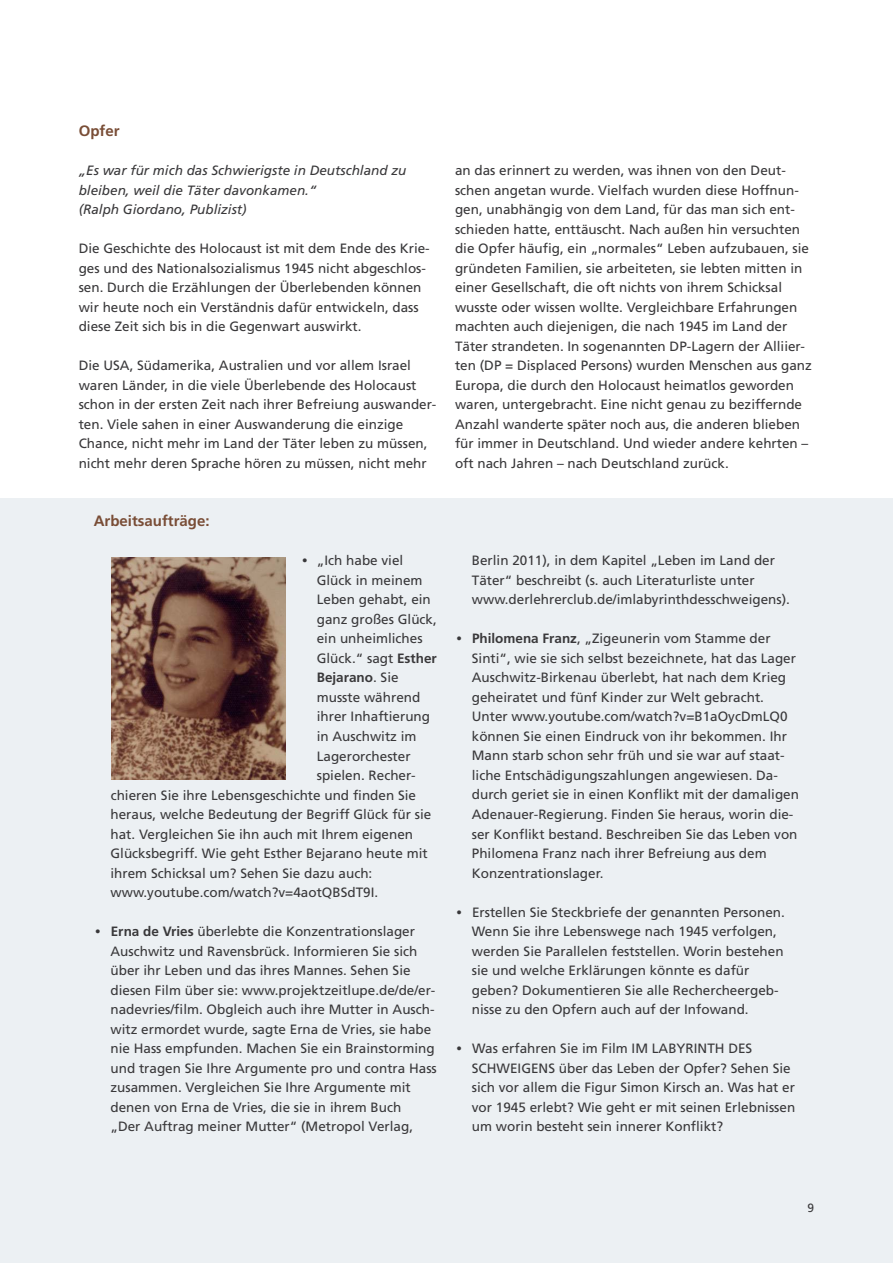
<style>
.page{position:relative;width:893px;height:1263px;background:#fff}
.page>*{position:absolute;margin:0;border:0;box-sizing:border-box;transform-origin:0 0}
.t1{font:700 15px "Frutiger";color:#794d36}
.t2{font:13.5px/19.5px "Frutiger";color:#39383a}
.t3{font:italic 13.5px/19.5px "Frutiger";color:#39383a}
.t4{font:700 13.5px "Frutiger";color:#39383a}
.t5{font:12px "Frutiger";color:#39383a}
.s1{font-family:"Menlo"}
.s2{font-weight:700}
.s3{font-weight:400}
</style>
<div class="page">
<div style="left:0;top:498px;width:893px;height:765px;background:#ecf0f3"></div>
<img style="left:111px;top:557px;width:175px;height:223px">
<p class="t1" style="left:79px;top:125px;width:42px">Opfer</p>
<p class="t3" style="left:79px;top:162px;width:329px">„Es war für mich das Schwierigste in Deutschland zu bleiben, weil die Täter davonkamen.“<br>(Ralph Giordano, Publizist)</p>
<p class="t2" style="left:79px;top:240px;width:353px">Die Geschichte des Holocaust ist mit dem Ende des Krie&shy;ges und des Nationalsozialismus 1945 nicht abgeschlos&shy;sen. Durch die Erzählungen der Überlebenden können wir heute noch ein Verständnis dafür entwickeln, dass diese Zeit sich bis in die Gegenwart auswirkt.</p>
<p class="t2" style="left:79px;top:357px;width:359px">Die USA, Südamerika, Australien und vor allem Israel waren Länder, in die viele Überlebende des Holocaust schon in der ersten Zeit nach ihrer Befreiung auswander&shy;ten. Viele sahen in einer Auswanderung die einzige Chance, nicht mehr im Land der Täter leben zu müssen, nicht mehr deren Sprache hören zu müssen, nicht mehr</p>
<p class="t1" style="left:94px;top:515px;width:117px">Arbeitsaufträge:</p>
<p class="t2" style="left:301px;top:552px;width:104px"><span class="s1">∙</span> „Ich habe viel</p>
<p class="t2" style="left:317px;top:572px;width:107px">Glück in meinem</p>
<p class="t2" style="left:317px;top:591px;width:116px">Leben gehabt, ein</p>
<p class="t2" style="left:317px;top:611px;width:122px">ganz großes Glück,</p>
<p class="t2" style="left:317px;top:630px;width:107px">ein unheimliches</p>
<p class="t2" style="left:317px;top:650px;width:122px">Glück.“ sagt <span class="s2">Esther</span></p>
<p class="t4" style="left:317px;top:672px;width:83px">Bejarano<span class="s3">. Sie</span></p>
<p class="t2" style="left:317px;top:689px;width:105px">musste während</p>
<p class="t2" style="left:317px;top:708px;width:115px">ihrer Inhaftierung</p>
<p class="t2" style="left:317px;top:728px;width:101px">in Auschwitz im</p>
<p class="t2" style="left:317px;top:747px;width:95px">Lagerorchester</p>
<p class="t2" style="left:317px;top:767px;width:100px">spielen. Recher-</p>
<p class="t2" style="left:111px;top:786px;width:307px">chieren Sie ihre Lebensgeschichte und finden Sie</p>
<p class="t2" style="left:111px;top:806px;width:322px">heraus, welche Bedeutung der Begriff Glück für sie</p>
<p class="t2" style="left:111px;top:825px;width:304px">hat. Vergleichen Sie ihn auch mit Ihrem eigenen</p>
<p class="t2" style="left:111px;top:845px;width:319px">Glücksbegriff. Wie geht Esther Bejarano heute mit</p>
<p class="t2" style="left:111px;top:864px;width:263px">ihrem Schicksal um? Sehen Sie dazu auch:</p>
<p class="t2" style="left:111px;top:884px;width:269px">www.youtube.com/watch?v=4aotQBSdT9I.</p>
<p class="t2" style="left:111px;top:923px;width:328px;text-indent:-17px"><span class="s1">∙</span> <span class="s2">Erna de Vries</span> überlebte die Konzentrationslager Auschwitz und Ravensbrück. Informieren Sie sich über ihr Leben und das ihres Mannes. Sehen Sie diesen Film über sie: www.projektzeitlupe.de/de/er&shy;nadevries/film. Obgleich auch ihre Mutter in Ausch&shy;witz ermordet wurde, sagte Erna de Vries, sie habe nie Hass empfunden. Machen Sie ein Brainstorming und tragen Sie Ihre Argumente pro und contra Hass zusammen. Vergleichen Sie Ihre Argumente mit denen von Erna de Vries, die sie in ihrem Buch<br>„Der Auftrag meiner Mutter“ (Metropol Verlag,</p>
<p class="t2" style="left:455px;top:162px;width:358px">an das erinnert zu werden, was ihnen von den Deut&shy;schen angetan wurde. Vielfach wurden diese Hoffnun&shy;gen, unabhängig von dem Land, für das man sich ent&shy;schieden hatte, enttäuscht. Nach außen hin versuchten die Opfer häufig, ein „normales“ Leben aufzubauen, sie gründeten Familien, sie arbeiteten, sie lebten mitten in einer Gesellschaft, die oft nichts von ihrem Schicksal wusste oder wissen wollte. Vergleichbare Erfahrungen machten auch diejenigen, die nach 1945 im Land der Täter strandeten. In sogenannten DP-Lagern der Alliier&shy;ten (DP = Displaced Persons) wurden Menschen aus ganz Europa, die durch den Holocaust heimatlos geworden waren, untergebracht. Eine nicht genau zu beziffernde Anzahl wanderte später noch aus, die anderen blieben für immer in Deutschland. Und wieder andere kehrten – oft nach Jahren – nach Deutschland zurück.</p>
<p class="t2" style="left:472px;top:552px;width:320px">Berlin 2011), in dem Kapitel „Leben im Land der<br>Täter“ beschreibt (s. auch Literaturliste unter www.derlehrerclub.de/imlabyrinthdesschweigens).</p>
<p class="t2" style="left:472px;top:630px;width:329px;text-indent:-17px"><span class="s1">∙</span> <span class="s2">Philomena Franz</span>, „Zigeunerin vom Stamme der Sinti“, wie sie sich selbst bezeichnete, hat das Lager Auschwitz-Birkenau überlebt, hat nach dem Krieg geheiratet und fünf Kinder zur Welt gebracht.<br>Unter www.youtube.com/watch?v=B1aOycDmLQ0 können Sie einen Eindruck von ihr bekommen. Ihr Mann starb schon sehr früh und sie war auf staat - liche Entschädigungszahlungen angewiesen. Da&shy;durch geriet sie in einen Konflikt mit der damaligen Adenauer-Regierung. Finden Sie heraus, worin die&shy;ser Konflikt bestand. Beschreiben Sie das Leben von Philomena Franz nach ihrer Befreiung aus dem<br>Kon zentrationslager.</p>
<p class="t2" style="left:472px;top:903px;width:314px;text-indent:-17px"><span class="s1">∙</span> Erstellen Sie Steckbriefe der genannten Personen.<br>Wenn Sie ihre Lebenswege nach 1945 verfolgen, werden Sie Parallelen feststellen. Worin bestehen sie und welche Erklärungen könnte es dafür geben? Dokumentieren Sie alle Rechercheergeb&shy;nisse zu den Opfern auch auf der Infowand.</p>
<p class="t2" style="left:472px;top:1039px;width:325px;text-indent:-17px"><span class="s1">∙</span> Was erfahren Sie im Film IM LABYRINTH DES SCHWEI GENS über das Leben der Opfer? Sehen Sie sich vor allem die Figur Simon Kirsch an. Was hat er vor 1945 erlebt? Wie geht er mit seinen Erlebnissen um worin besteht sein innerer Konflikt?</p>
<p class="t5" style="left:808px;top:1203px;width:8px">9</p>
</div>
